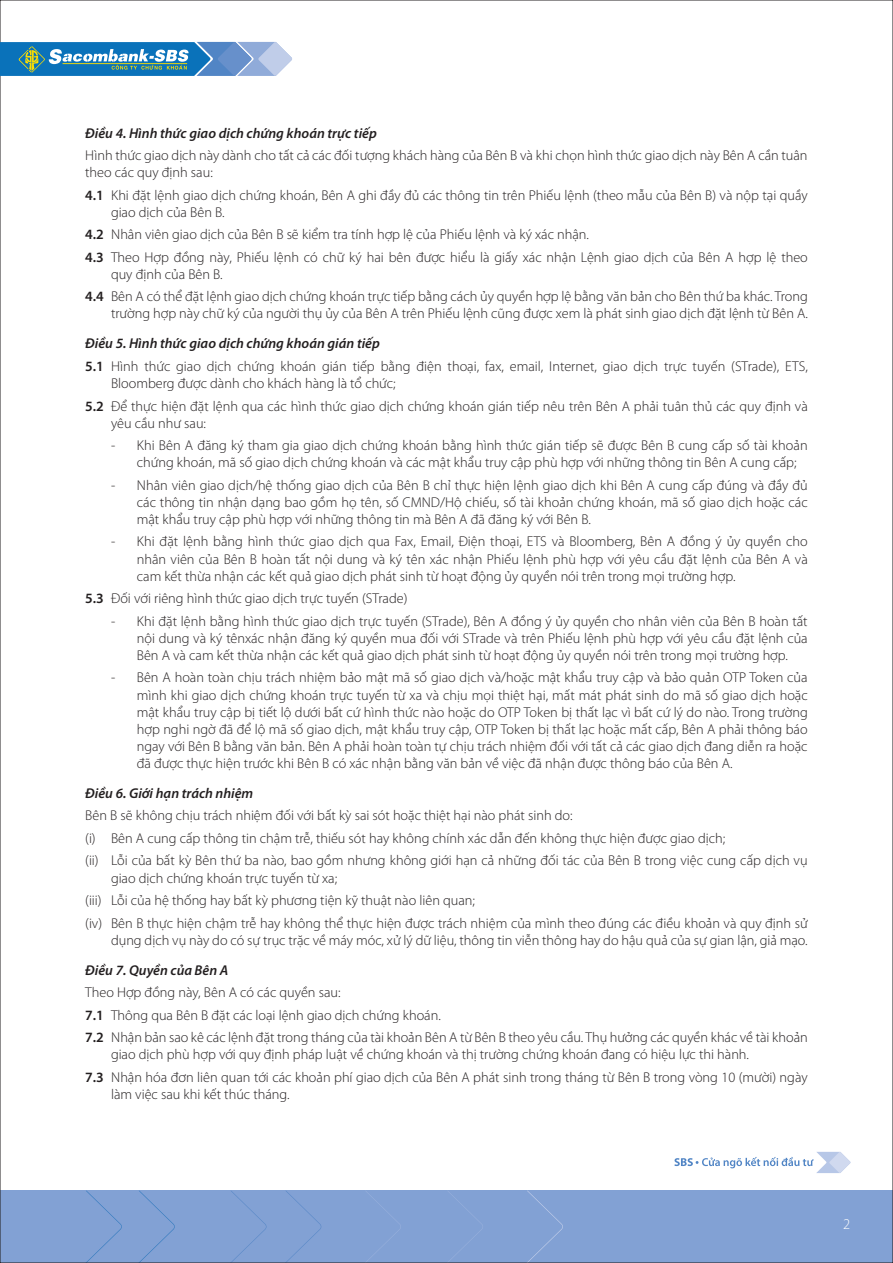
<style>
.page{position:relative;width:893px;height:1263px;background:#fff}
.page>*{position:absolute;margin:0;border:0;box-sizing:border-box;transform-origin:0 0}
.t1{font:300 15px "Myriad Pro";color:#fff}
.t2{font:300 14.25px/17.1px "Myriad Pro";color:#231f20}
.t3{font:italic 600 14.25px "Myriad Pro";color:#231f20}
.s1{font-weight:600}
.s2{font-weight:600;font-style:italic}
</style>
<div class="page">
<div style="left:0;top:1191px;width:893px;height:72px;background:#82a1d4"></div>
<svg style="left:674px;top:1152px;width:177px;height:21px"></svg>
<svg style="left:86px;top:1191px;width:36px;height:70px"></svg>
<svg style="left:139px;top:1191px;width:36px;height:70px"></svg>
<svg style="left:231px;top:1191px;width:35px;height:70px"></svg>
<svg style="left:286px;top:1191px;width:35px;height:70px"></svg>
<svg style="left:366px;top:1191px;width:35px;height:70px"></svg>
<svg style="left:448px;top:1191px;width:35px;height:70px"></svg>
<svg style="left:527px;top:1191px;width:36px;height:70px"></svg>
<svg style="left:0;top:42px;width:292px;height:34px;background:#5295c2"></svg>
<p class="t3" style="left:85px;top:124px;width:293px">Điều 4. Hình thức giao dịch chứng khoán trực tiếp</p>
<p class="t2" style="left:85px;top:147px;width:724px">Hình thức giao dịch này dành cho tất cả các đối tượng khách hàng của Bên B và khi chọn hình thức giao dịch này Bên A cần tuân theo các quy định sau:</p>
<p class="t2" style="left:111px;top:186px;width:698px;text-indent:-26px"><span class="s1">4.1</span> Khi đặt lệnh giao dịch chứng khoán, Bên A ghi đầy đủ các thông tin trên Phiếu lệnh (theo mẫu của Bên B) và nộp tại quầy giao dịch của Bên B.</p>
<p class="t2" style="left:85px;top:223px;width:724px;line-height:22.5px"><span class="s1">4.2</span> Nhân viên giao dịch của Bên B sẽ kiểm tra tính hợp lệ của Phiếu lệnh và ký xác nhận.<br><span class="s1">4.3</span> Theo Hợp đồng này, Phiếu lệnh có chữ ký hai bên được hiểu là giấy xác nhận Lệnh giao dịch của Bên A hợp lệ theo</p>
<p class="t2" style="left:85px;top:263px;width:724px;line-height:22.5px;text-indent:26px">quy định của Bên B.<br><span class="s1">4.4</span> Bên A có thể đặt lệnh giao dịch chứng khoán trực tiếp bằng cách ủy quyền hợp lệ bằng văn bản cho Bên thứ ba khác. Trong</p>
<p class="t2" style="left:111px;top:305px;width:698px">trường hợp này chữ ký của người thụ ủy của Bên A trên Phiếu lệnh cũng được xem là phát sinh giao dịch đặt lệnh từ Bên A.</p>
<p class="t2" style="left:85px;top:332px;width:724px;line-height:22.5px"><span class="s2">Điều 5. Hình thức giao dịch chứng khoán gián tiếp<br></span><span class="s1">5.1</span> Hình thức giao dịch chứng khoán gián tiếp bằng điện thoại, fax, email, Internet, giao dịch trực tuyến (STrade), ETS,</p>
<p class="t2" style="left:85px;top:372px;width:724px;line-height:22.5px;text-indent:26px">Bloomberg được dành cho khách hàng là tổ chức;<br><span class="s1">5.2</span> Để thực hiện đặt lệnh qua các hình thức giao dịch chứng khoán gián tiếp nêu trên Bên A phải tuân thủ các quy định và</p>
<p class="t2" style="left:111px;top:414px;width:97px">yêu cầu như sau:</p>
<p class="t2" style="left:137px;top:437px;width:672px;text-indent:-26px">- Khi Bên A đăng ký tham gia giao dịch chứng khoán bằng hình thức gián tiếp sẽ được Bên B cung cấp số tài khoản chứng khoán, mã số giao dịch chứng khoán và các mật khẩu truy cập phù hợp với những thông tin Bên A cung cấp;</p>
<p class="t2" style="left:137px;top:476px;width:672px;text-align:justify;text-indent:-26px">- Nhân viên giao dịch/hệ thống giao dịch của Bên B chỉ thực hiện lệnh giao dịch khi Bên A cung cấp đúng và đầy đủ các thông tin nhận dạng bao gồm họ tên, số CMND/Hộ chiếu, số tài khoản chứng khoán, mã số giao dịch hoặc các mật khẩu truy cập phù hợp với những thông tin mà Bên A đã đăng ký với Bên B.</p>
<p class="t2" style="left:137px;top:533px;width:672px;text-align:justify;text-indent:-26px">- Khi đặt lệnh bằng hình thức giao dịch qua Fax, Email, Điện thoại, ETS và Bloomberg, Bên A đồng ý ủy quyền cho nhân viên của Bên B hoàn tất nội dung và ký tên xác nhận Phiếu lệnh phù hợp với yêu cầu đặt lệnh của Bên A và cam kết thừa nhận các kết quả giao dịch phát sinh từ hoạt động ủy quyền nói trên trong mọi trường hợp.</p>
<p class="t2" style="left:85px;top:590px;width:324px"><span class="s1">5.3</span> Đối với riêng hình thức giao dịch trực tuyến (STrade)</p>
<p class="t2" style="left:137px;top:612px;width:672px;text-align:justify;text-indent:-26px">- Khi đặt lệnh bằng hình thức giao dịch trực tuyến (STrade), Bên A đồng ý ủy quyền cho nhân viên của Bên B hoàn tất nội dung và ký tênxác nhận đăng ký quyền mua đối với STrade và trên Phiếu lệnh phù hợp với yêu cầu đặt lệnh của Bên A và cam kết thừa nhận các kết quả giao dịch phát sinh từ hoạt động ủy quyền nói trên trong mọi trường hợp.</p>
<p class="t2" style="left:137px;top:669px;width:672px;text-align:justify;text-indent:-26px">- Bên A hoàn toàn chịu trách nhiệm bảo mật mã số giao dịch và/hoặc mật khẩu truy cập và bảo quản OTP Token của mình khi giao dịch chứng khoán trực tuyến từ xa và chịu mọi thiệt hại, mất mát phát sinh do mã số giao dịch hoặc mật khẩu truy cập bị tiết lộ dưới bất cứ hình thức nào hoặc do OTP Token bị thất lạc vì bất cứ lý do nào. Trong trường hợp nghi ngờ đã để lộ mã số giao dịch, mật khẩu truy cập, OTP Token bị thất lạc hoặc mất cấp, Bên A phải thông báo ngay với Bên B bằng văn bản. Bên A phải hoàn toàn tự chịu trách nhiệm đối với tất cả các giao dịch đang diễn ra hoặc đã được thực hiện trước khi Bên B có xác nhận bằng văn bản về việc đã nhận được thông báo của Bên A.</p>
<p class="t3" style="left:85px;top:784px;width:170px">Điều 6. Giới hạn trách nhiệm</p>
<p class="t2" style="left:85px;top:804px;width:724px;line-height:22.5px">Bên B sẽ không chịu trách nhiệm đối với bất kỳ sai sót hoặc thiệt hại nào phát sinh do:<br>(i) Bên A cung cấp thông tin chậm trễ, thiếu sót hay không chính xác dẫn đến không thực hiện được giao dịch;<br>(ii) Lỗi của bất kỳ Bên thứ ba nào, bao gồm nhưng không giới hạn cả những đối tác của Bên B trong việc cung cấp dịch vụ</p>
<p class="t2" style="left:85px;top:866px;width:724px;line-height:22.5px;text-indent:26px">giao dịch chứng khoán trực tuyến từ xa;<br>(iii) Lỗi của hệ thống hay bất kỳ phương tiện kỹ thuật nào liên quan;<br>(iv) Bên B thực hiện chậm trễ hay không thể thực hiện được trách nhiệm của mình theo đúng các điều khoản và quy định sử</p>
<p class="t2" style="left:111px;top:931px;width:698px">dụng dịch vụ này do có sự trục trặc về máy móc, xử lý dữ liệu, thông tin viễn thông hay do hậu quả của sự gian lận, giả mạo.</p>
<p class="t3" style="left:85px;top:961px;width:145px">Điều 7. Quyền của Bên A</p>
<p class="t2" style="left:85px;top:981px;width:724px;line-height:22.5px">Theo Hợp đồng này, Bên A có các quyền sau:<br><span class="s1">7.1</span> Thông qua Bên B đặt các loại lệnh giao dịch chứng khoán.<br><span class="s1">7.2</span> Nhận bản sao kê các lệnh đặt trong tháng của tài khoản Bên A từ Bên B theo yêu cầu. Thụ hưởng các quyền khác về tài khoản</p>
<p class="t2" style="left:85px;top:1043px;width:724px;line-height:22.5px;text-indent:26px">giao dịch phù hợp với quy định pháp luật về chứng khoán và thị trường chứng khoán đang có hiệu lực thi hành.<br><span class="s1">7.3</span> Nhận hóa đơn liên quan tới các khoản phí giao dịch của Bên A phát sinh trong tháng từ Bên B trong vòng 10 (mười) ngày</p>
<p class="t2" style="left:111px;top:1085px;width:180px">làm việc sau khi kết thúc tháng.</p>
<p class="t1" style="left:843px;top:1214px;width:9px">2</p>
</div>
